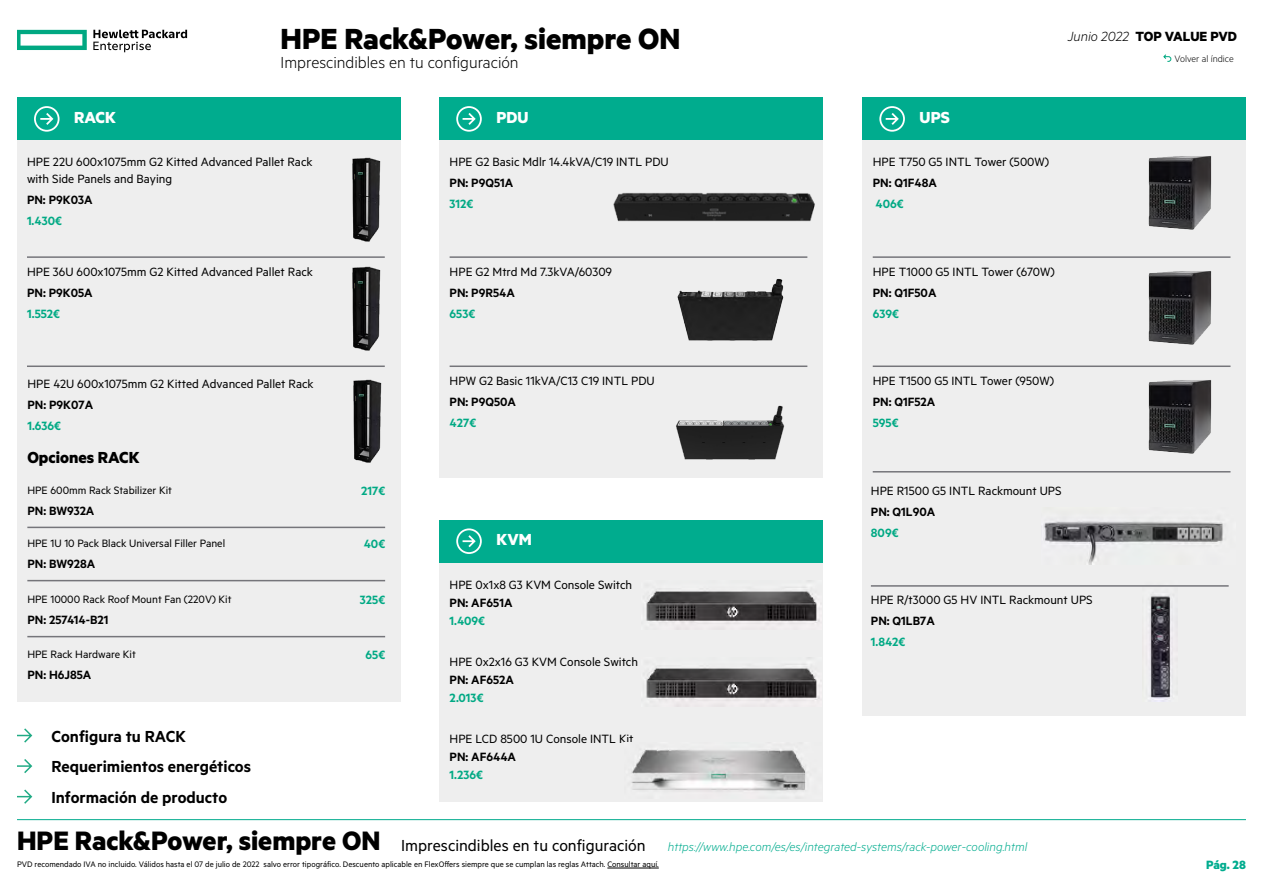
<style>
.page{position:relative;width:1263px;height:893px;background:#fff}
.page>*{position:absolute;margin:0;border:0;box-sizing:border-box;transform-origin:0 0}
.t1{font:700 33px "Metric HPE";color:#000}
.t2{font:600 18px/30.6px "Metric";color:#000}
.t3{font:300 18px "Metric";color:#000}
.t4{font:700 18px "Metric";color:#fff}
.t5{font:700 18px "Metric";color:#000}
.t6{font:700 15px "Metric";letter-spacing:-.01em;color:#000}
.t7{font:13.5px/16.2px "Metric";color:#000}
.t8{font:600 13.5px "Metric";color:#000}
.t9{font:italic 300 13.5px "Metric";color:#00ac8e}
.t10{font:600 13.5px "Metric";color:#00a984}
.t11{font:700 13.5px "Metric";color:#00ac8e}
.t12{font:12px "Metric";color:#000}
.t13{font:300 10.5px "Metric";color:#000}
.t14{font:9px "Metric";color:#000}
.s1{font-weight:300;font-style:italic}
.s2{font-weight:700;font-style:normal;font-size:30px;color:#000}
.s3{font-weight:400;font-style:normal;font-size:18px;color:#000}
</style>
<div class="page">
<svg style="left:17px;top:30px;width:70px;height:20px"></svg>
<svg style="left:93px;top:30px;width:94px;height:22px"></svg>
<hr style="left:607px;top:868px;width:52px;height:1px;background:#000">
<svg style="left:1163px;top:54px;width:9px;height:8px"></svg>
<div style="left:17px;top:115px;width:384px;height:587px;background:#eee"></div>
<div style="left:439px;top:115px;width:384px;height:363px;background:#eee"></div>
<div style="left:862px;top:115px;width:384px;height:600px;background:#eee"></div>
<img style="left:677px;top:279px;width:107px;height:62px">
<div style="left:17px;top:98px;width:384px;height:42px;background:#00ac8e"></div>
<div style="left:439px;top:98px;width:384px;height:42px;background:#00ac8e"></div>
<div style="left:862px;top:98px;width:384px;height:42px;background:#00ac8e"></div>
<svg style="left:34px;top:106px;width:26px;height:26px"></svg>
<svg style="left:456px;top:106px;width:26px;height:26px"></svg>
<svg style="left:879px;top:106px;width:26px;height:26px"></svg>
<img style="left:352px;top:158px;width:29px;height:84px">
<img style="left:352px;top:267px;width:29px;height:84px">
<img style="left:353px;top:379px;width:29px;height:84px">
<img style="left:613px;top:192px;width:202px;height:30px">
<img style="left:676px;top:405px;width:109px;height:55px">
<img style="left:1148px;top:156px;width:64px;height:74px">
<img style="left:1148px;top:271px;width:64px;height:74px">
<img style="left:1148px;top:380px;width:64px;height:74px">
<hr style="left:27px;top:256px;width:358px;height:2px;background:#75757a">
<hr style="left:450px;top:256px;width:357px;height:2px;background:#75757a">
<hr style="left:873px;top:256px;width:357px;height:2px;background:#75757a">
<hr style="left:27px;top:365px;width:358px;height:2px;background:#75757a">
<hr style="left:450px;top:365px;width:357px;height:2px;background:#75757a">
<hr style="left:873px;top:365px;width:357px;height:2px;background:#75757a">
<hr style="left:873px;top:471px;width:357px;height:2px;background:#75757a">
<hr style="left:27px;top:527px;width:358px;height:1px;background:#75757a">
<hr style="left:27px;top:580px;width:358px;height:1px;background:#75757a">
<hr style="left:27px;top:636px;width:358px;height:1px;background:#75757a">
<hr style="left:17px;top:819px;width:1229px;height:1px;background:#00ac8e">
<div style="left:439px;top:538px;width:384px;height:263px;background:#eee"></div>
<div style="left:439px;top:520px;width:384px;height:42px;background:#00ac8e"></div>
<svg style="left:456px;top:528px;width:26px;height:26px"></svg>
<img style="left:646px;top:664px;width:174px;height:42px">
<img style="left:646px;top:587px;width:174px;height:42px">
<img style="left:631px;top:749px;width:175px;height:42px">
<img style="left:1044px;top:521px;width:179px;height:43px">
<img style="left:1150px;top:595px;width:21px;height:107px">
<hr style="left:871px;top:585px;width:358px;height:2px;background:#75757a">
<svg style="left:17px;top:728px;width:15px;height:15px"></svg>
<svg style="left:17px;top:759px;width:15px;height:14px"></svg>
<svg style="left:17px;top:789px;width:15px;height:15px"></svg>
<h1 class="t1" style="left:281px;top:19px;width:401px">HPE Rack&amp;Power, siempre ON</h1>
<h2 class="t3" style="left:281px;top:52px;width:239px">Imprescindibles en tu configuración</h2>
<h2 class="t4" style="left:74px;top:107px;width:43px">RACK</h2>
<h2 class="t4" style="left:496px;top:107px;width:34px">PDU</h2>
<h2 class="t4" style="left:920px;top:107px;width:32px">UPS</h2>
<p class="t7" style="left:27px;top:154px;width:287px">HPE 22U 600x1075mm G2 Kitted Advanced Pallet Rack with Side Panels and Baying</p>
<p class="t8" style="left:27px;top:191px;width:67px">PN: P9K03A</p>
<p class="t10" style="left:27px;top:212px;width:36px">1.430€</p>
<p class="t7" style="left:450px;top:154px;width:221px">HPE G2 Basic Mdlr 14.4kVA/C19 INTL PDU</p>
<p class="t8" style="left:450px;top:175px;width:65px">PN: P9Q51A</p>
<p class="t10" style="left:450px;top:196px;width:25px">312€</p>
<p class="t7" style="left:873px;top:154px;width:178px">HPE T750 G5 INTL Tower (500W)</p>
<p class="t8" style="left:873px;top:175px;width:66px">PN: Q1F48A</p>
<p class="t10" style="left:876px;top:196px;width:29px">406€</p>
<p class="t6" style="left:1068px;top:27px;width:171px"><span class="s1">Junio 2022</span> TOP VALUE PVD</p>
<p class="t13" style="left:1174px;top:53px;width:61px">Volver al índice</p>
<p class="t7" style="left:27px;top:263px;width:287px">HPE 36U 600x1075mm G2 Kitted Advanced Pallet Rack</p>
<p class="t8" style="left:27px;top:284px;width:67px">PN: P9K05A</p>
<p class="t10" style="left:27px;top:305px;width:34px">1.552€</p>
<p class="t7" style="left:450px;top:263px;width:164px">HPE G2 Mtrd Md 7.3kVA/60309</p>
<p class="t8" style="left:450px;top:284px;width:67px">PN: P9R54A</p>
<p class="t10" style="left:450px;top:305px;width:27px">653€</p>
<p class="t7" style="left:873px;top:263px;width:184px">HPE T1000 G5 INTL Tower (670W)</p>
<p class="t8" style="left:873px;top:284px;width:65px">PN: Q1F50A</p>
<p class="t10" style="left:873px;top:305px;width:28px">639€</p>
<p class="t7" style="left:27px;top:375px;width:288px">HPE 42U 600x1075mm G2 Kitted Advanced Pallet Rack</p>
<p class="t8" style="left:27px;top:397px;width:67px">PN: P9K07A</p>
<p class="t10" style="left:27px;top:418px;width:35px">1.636€</p>
<h2 class="t5" style="left:27px;top:446px;width:114px">Opciones RACK</h2>
<p class="t7" style="left:450px;top:372px;width:207px">HPW G2 Basic 11kVA/C13 C19 INTL PDU</p>
<p class="t8" style="left:450px;top:394px;width:68px">PN: P9Q50A</p>
<p class="t10" style="left:450px;top:415px;width:28px">427€</p>
<p class="t7" style="left:873px;top:372px;width:183px">HPE T1500 G5 INTL Tower (950W)</p>
<p class="t8" style="left:873px;top:394px;width:64px">PN: Q1F52A</p>
<p class="t10" style="left:873px;top:415px;width:27px">595€</p>
<p class="t12" style="left:27px;top:483px;width:146px">HPE 600mm Rack Stabilizer Kit</p>
<p class="t8" style="left:27px;top:502px;width:69px">PN: BW932A</p>
<p class="t12" style="left:27px;top:536px;width:199px">HPE 1U 10 Pack Black Universal Filler Panel</p>
<p class="t8" style="left:27px;top:556px;width:69px">PN: BW928A</p>
<p class="t12" style="left:27px;top:592px;width:206px">HPE 10000 Rack Roof Mount Fan (220V) Kit</p>
<p class="t8" style="left:27px;top:612px;width:83px">PN: 257414-B21</p>
<p class="t12" style="left:27px;top:647px;width:110px">HPE Rack Hardware Kit</p>
<p class="t8" style="left:27px;top:667px;width:66px">PN: H6J85A</p>
<h2 class="t2" style="left:51px;top:720px;width:201px">Configura tu RACK<br>Requerimientos energéticos<br>Información de producto</h2>
<p class="t10" style="left:361px;top:482px;width:25px">217€</p>
<p class="t10" style="left:364px;top:535px;width:23px">40€</p>
<p class="t10" style="left:360px;top:591px;width:27px">325€</p>
<p class="t10" style="left:366px;top:647px;width:21px">65€</p>
<h2 class="t4" style="left:496px;top:529px;width:37px">KVM</h2>
<p class="t7" style="left:450px;top:576px;width:184px">HPE 0x1x8 G3 KVM Console Switch</p>
<p class="t8" style="left:450px;top:594px;width:64px">PN: AF651A</p>
<p class="t10" style="left:450px;top:612px;width:37px">1.409€</p>
<p class="t7" style="left:450px;top:653px;width:190px">HPE 0x2x16 G3 KVM Console Switch</p>
<p class="t8" style="left:450px;top:672px;width:66px">PN: AF652A</p>
<p class="t10" style="left:450px;top:690px;width:35px">2.013€</p>
<p class="t7" style="left:450px;top:730px;width:185px">HPE LCD 8500 1U Console INTL Kit</p>
<p class="t8" style="left:450px;top:749px;width:68px">PN: AF644A</p>
<p class="t10" style="left:450px;top:767px;width:35px">1.236€</p>
<p class="t7" style="left:871px;top:482px;width:192px">HPE R1500 G5 INTL Rackmount UPS</p>
<p class="t8" style="left:871px;top:504px;width:66px">PN: Q1L90A</p>
<p class="t10" style="left:871px;top:525px;width:29px">809€</p>
<p class="t7" style="left:871px;top:592px;width:223px">HPE R/t3000 G5 HV INTL Rackmount UPS</p>
<p class="t8" style="left:871px;top:613px;width:66px">PN: Q1LB7A</p>
<p class="t10" style="left:871px;top:634px;width:36px">1.842€</p>
<p class="t9" style="left:17px;top:839px;width:1012px"><span class="s2">HPE Rack&amp;Power, siempre ON</span> <span class="s3">Imprescindibles en tu configuración</span> https://www.hpe.com/es/es/integrated-systems/rack-power-cooling.html</p>
<p class="t14" style="left:17px;top:859px;width:643px">PVD recomendado IVA no incluido. Válidos hasta el 07 de julio de 2022 salvo error tipográfico. Descuento aplicable en FlexOffers siempre que se cumplan las reglas Attach. Consultar aquí.</p>
<p class="t11" style="left:1206px;top:857px;width:41px">Pág. 28</p>
</div>
